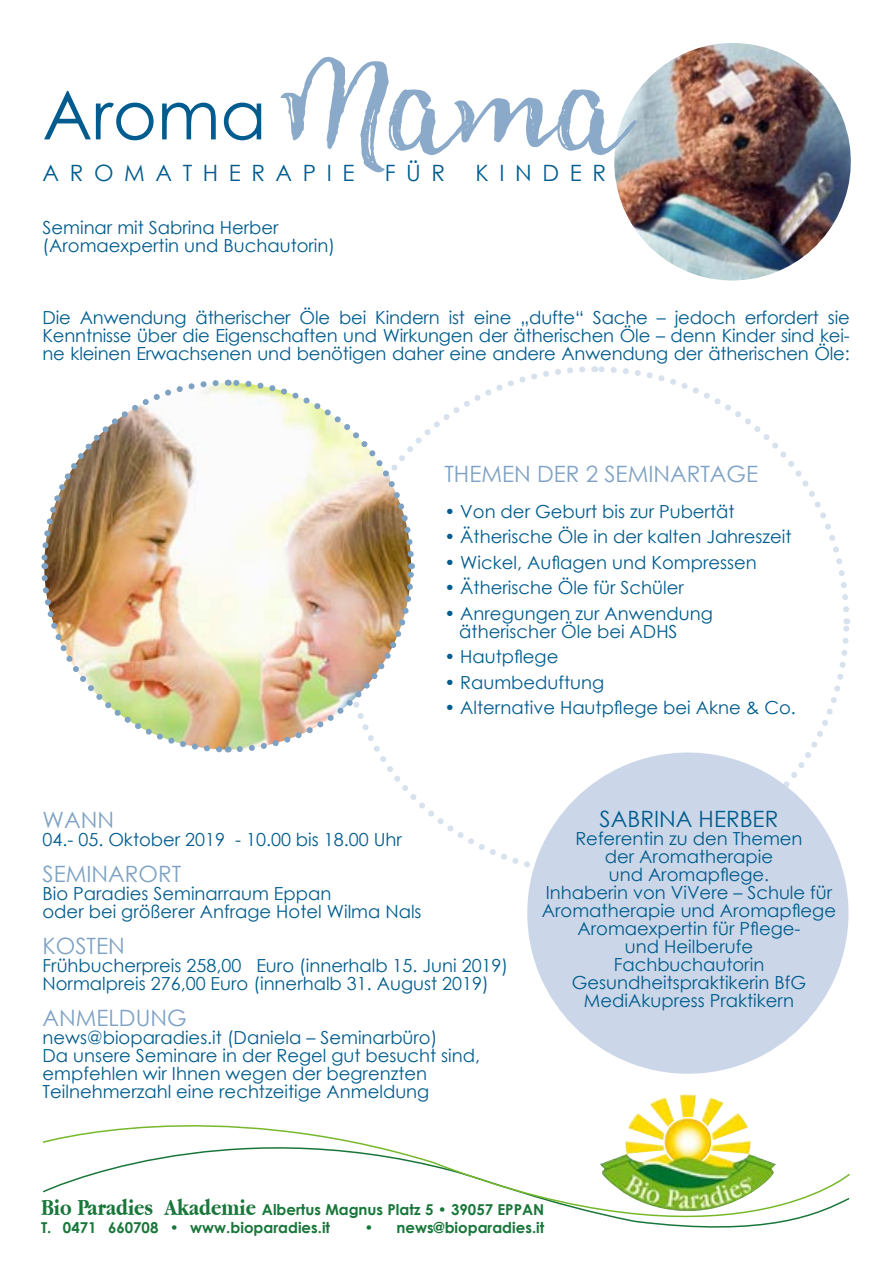
<style>
.page{position:relative;width:893px;height:1263px;background:#fff}
.page>*{position:absolute;margin:0;border:0;box-sizing:border-box;transform-origin:0 0}
.t1{font:150px "Pink Gladiolusone";color:#8baaca}
.t2{font:67.5px "Century Gothic";color:#005c8e}
.t3{font:22.5px "Century Gothic";color:#7ea2c4}
.t4{font:22.5px "Century Gothic";letter-spacing:.47em;color:#005c8e}
.t5{font:22.5px "Century Gothic";color:#005c8e}
.t6{font:18px/18px "Century Gothic";color:#005c8e}
.t7{font:700 15px/18px "Century Gothic";color:#19763a}
.s1{font-family:"Apple Garamond";font-size:24px}
.s2{font-weight:400}
</style>
<div class="page">
<svg style="left:760px;top:621px;width:91px;height:258px"></svg>
<svg style="left:595px;top:366px;width:254px;height:246px"></svg>
<svg style="left:417px;top:366px;width:168px;height:78px"></svg>
<svg style="left:380px;top:756px;width:150px;height:111px"></svg>
<svg style="left:42px;top:1094px;width:808px;height:134px"></svg>
<img style="left:614px;top:43px;width:237px;height:238px">
<div style="left:527px;top:752px;width:321px;height:322px;background:#cbd7e8;border-radius:50%"></div>
<img style="left:41px;top:379px;width:376px;height:374px">
<h1 class="t1" style="left:285px;top:39px;width:347px">Mama</h1>
<h2 class="t2" style="left:43px;top:68px;width:225px">Aroma</h2>
<p class="t4" style="left:43px;top:157px;width:313px">AROMATHERAPIE</p>
<p class="t4" style="left:385px;top:157px;width:62px">FÜR</p>
<p class="t4" style="left:476px;top:157px;width:132px">KINDER</p>
<p class="t6" style="left:43px;top:218px;width:294px">Seminar mit Sabrina Herber (Aromaexpertin und Buchautorin)</p>
<p class="t6" style="left:43px;top:308px;width:809px;text-align:justify">Die Anwendung ätherischer Öle bei Kindern ist eine „dufte“ Sache – jedoch erfordert sie Kenntnisse über die Eigenschaften und Wirkungen der ätherischen Öle – denn Kinder sind kei&shy;ne kleinen Erwachsenen und benötigen daher eine andere Anwendung der ätherischen Öle:</p>
<p class="t3" style="left:444px;top:458px;width:315px">THEMEN DER 2 SEMINARTAGE</p>
<p class="t6" style="left:444px;top:502px;width:292px">• Von der Geburt bis zur Pubertät</p>
<p class="t6" style="left:444px;top:528px;width:349px">• Ätherische Öle in der kalten Jahreszeit</p>
<p class="t6" style="left:444px;top:553px;width:314px">• Wickel, Auflagen und Kompressen</p>
<p class="t6" style="left:444px;top:579px;width:241px">• Ätherische Öle für Schüler</p>
<p class="t6" style="left:459px;top:604px;width:255px;text-indent:-15px">• Anregungen zur Anwendung ätherischer Öle bei ADHS</p>
<p class="t6" style="left:444px;top:648px;width:116px">• Hautpflege</p>
<p class="t6" style="left:444px;top:673px;width:161px">• Raumbeduftung</p>
<p class="t6" style="left:444px;top:699px;width:353px">• Alternative Hautpflege bei Akne &amp; Co.</p>
<p class="t3" style="left:43px;top:804px;width:73px">WANN</p>
<p class="t6" style="left:43px;top:830px;width:361px">04.- 05. Oktober 2019 - 10.00 bis 18.00 Uhr</p>
<p class="t3" style="left:43px;top:858px;width:140px">SEMINARORT</p>
<p class="t6" style="left:43px;top:884px;width:381px">Bio Paradies Seminarraum Eppan<br>oder bei größerer Anfrage Hotel Wilma Nals</p>
<p class="t3" style="left:43px;top:930px;width:84px">KOSTEN</p>
<p class="t6" style="left:43px;top:956px;width:467px">Frühbucherpreis 258,00 Euro (innerhalb 15. Juni 2019)<br>Normalpreis 276,00 Euro (innerhalb 31. August 2019)</p>
<p class="t3" style="left:43px;top:1002px;width:146px">ANMELDUNG</p>
<p class="t6" style="left:43px;top:1028px;width:439px">news@bioparadies.it (Daniela – Seminarbüro)<br>Da unsere Seminare in der Regel gut besucht sind, empfehlen wir Ihnen wegen der begrenzten Teilnehmerzahl eine rechtzeitige Anmeldung</p>
<p class="t5" style="left:600px;top:803px;width:180px">SABRINA HERBER</p>
<p class="t6" style="left:542px;top:829px;width:296px;text-align:center">Referentin zu den Themen<br>der Aromatherapie<br>und Aromapflege.<br>Inhaberin von ViVere – Schule für<br>Aromatherapie und Aromapflege<br>Aromaexpertin für Pflege-<br>und Heilberufe<br>Fachbuchautorin<br>Gesundheitspraktikerin BfG<br>MediAkupress Praktikern</p>
<p class="t7" style="left:41px;top:1199px;width:505px"><span class="s1">Bio Paradies Akademie</span> Albertus Magnus Platz 5 • 39057 EPPAN<br>T. 0471 660708 <span class="s2">•</span> www.bioparadies.it</p>
<p class="t7" style="left:364px;top:1217px;width:181px"><span class="s2">•</span> news@bioparadies.it</p>
</div>
